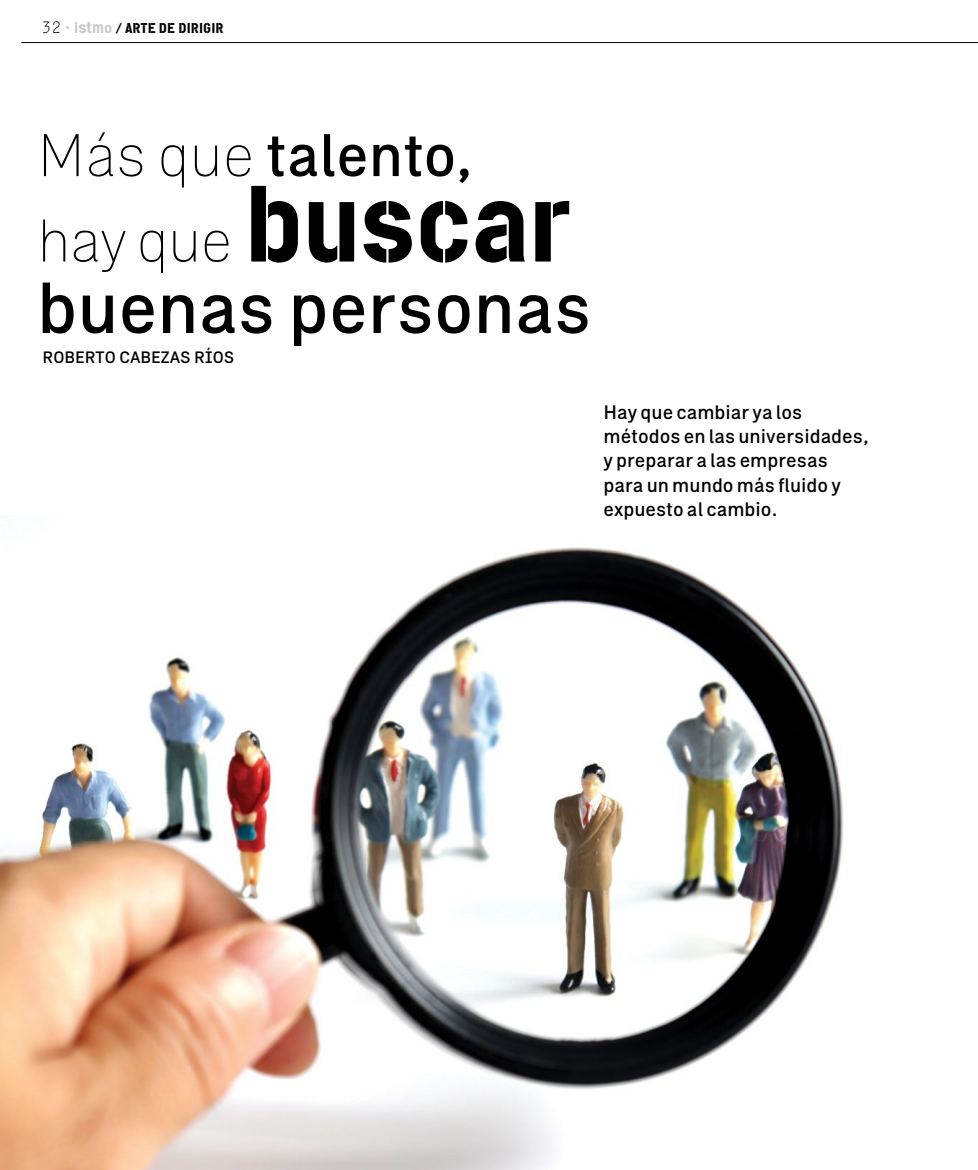
<style>
.page{position:relative;width:978px;height:1170px;background:#fff}
.page>*{position:absolute;margin:0;border:0;box-sizing:border-box;transform-origin:0 0}
.t1{font:500 72px "Zimmer";color:#000}
.t2{font:500 59.85px "Zimmer";letter-spacing:-.005em;color:#000}
.t3{font:100 59.85px "Zimmer";letter-spacing:-.02em;color:#000}
.t4{font:500 19.5px/24px "Zimmer";color:#000}
.t5{font:500 16.5px "Zimmer";color:#000}
.t6{font:14.25px "Cargo";letter-spacing:.005em;color:#000}
.s1{font-family:"Numbers Revenue";font-size:16.5px}
.s2{font-family:"Zimmer";font-weight:500;font-size:15.75px;color:#c7c8ca}
.s3{font-size:15.75px;color:#c7c8ca}
.s4{font-size:15px;color:#c7c8ca}
.s5{font-size:13.5px}
.s6{font-weight:100}
.s7{font-family:"Cargo";font-weight:400;font-size:108px}
</style>
<div class="page">
<hr style="left:21px;top:42px;width:957px;height:1px;background:#000">
<img style="left:0;top:547px;width:843px;height:622px">
<p class="t6" style="left:41px;top:19px;width:184px"><span class="s1">32</span> <span class="s2">•</span> <span class="s3">istm</span><span class="s4">o</span> <span class="s5">/</span> ARTE DE DIRIGIR</p>
<h2 class="t2" style="left:37px;top:119px;width:438px"><span class="s6">Más que</span> talento,</h2>
<h2 class="t3" style="left:37px;top:206px;width:535px">hay que <span class="s7">buscar</span></h2>
<h1 class="t1" style="left:37px;top:264px;width:556px">buenas personas</h1>
<p class="t5" style="left:43px;top:347px;width:193px">ROBERTO CABEZAS RÍOS</p>
<p class="t4" style="left:603px;top:400px;width:267px">Hay que cambiar ya los métodos en las universidades, y preparar a las empresas para un mundo más fluido y expuesto al cambio.</p>
</div>
